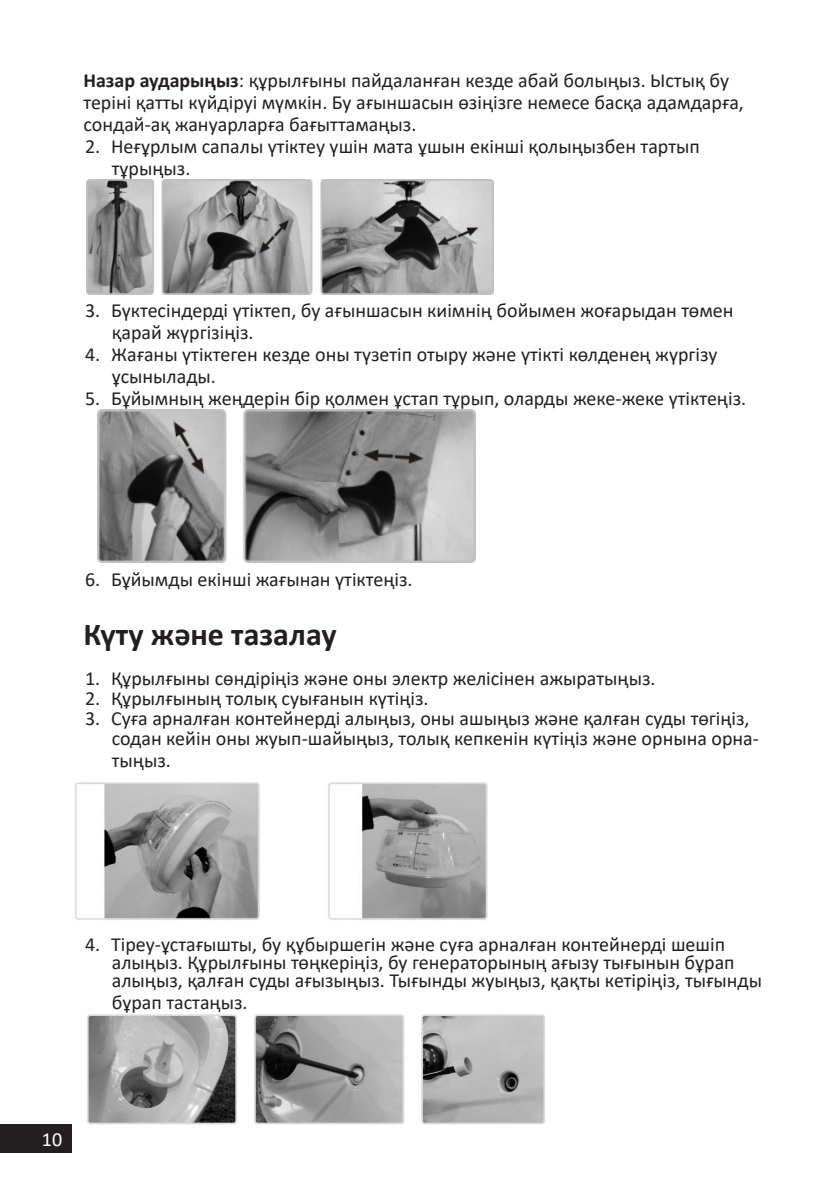
<style>
.page{position:relative;width:840px;height:1191px;background:#fff}
.page>*{position:absolute;margin:0;border:0;box-sizing:border-box;transform-origin:0 0}
.Заголовок_16{font:700 32px "Calibri";color:#231f20}
.t1{font:20px/22px "Calibri";color:#231f20}
.t2{font:20px "Calibri";color:#fff}
.s1{font-weight:700}
</style>
<div class="page">
<div style="left:0;top:1124px;width:72px;height:28px;background:#231f20"></div>
<img style="left:75px;top:782px;width:413px;height:138px">
<img style="left:87px;top:1014px;width:458px;height:110px">
<img style="left:86px;top:179px;width:407px;height:116px">
<img style="left:97px;top:409px;width:378px;height:154px">
<p class="t1" style="left:83px;top:69px;width:661px"><span class="s1">Назар аударыңыз</span>: құрылғыны пайдаланған кезде абай болыңыз. Ыстық бу теріні қатты күйдіруі мүмкін. Бу ағыншасын өзіңізге немесе басқа адамдарға, сондай-ақ жануарларға бағыттамаңыз.</p>
<p class="t1" style="left:112px;top:135px;width:589px;text-indent:-27px">2. Неғұрлым сапалы үтіктеу үшін мата ұшын екінші қолыңызбен тартып тұрыңыз.</p>
<p class="t1" style="left:112px;top:299px;width:623px;text-indent:-27px">3. Бүктесіндерді үтіктеп, бу ағыншасын киімнің бойымен жоғарыдан төмен қарай жүргізіңіз.</p>
<p class="t1" style="left:112px;top:343px;width:607px;text-indent:-27px">4. Жағаны үтіктеген кезде оны түзетіп отыру және үтікті көлденең жүргізу ұсынылады.</p>
<p class="t1" style="left:85px;top:387px;width:662px">5. Бұйымның жеңдерін бір қолмен ұстап тұрып, оларды жеке-жеке үтіктеңіз.</p>
<p class="t1" style="left:85px;top:568px;width:329px">6. Бұйымды екінші жағынан үтіктеңіз.</p>
<p class="Заголовок_16" style="left:83px;top:612px;width:254px">Күту және тазалау</p>
<p class="t1" style="left:85px;top:667px;width:571px">1. Құрылғыны сөндіріңіз және оны электр желісінен ажыратыңыз.</p>
<p class="t1" style="left:85px;top:687px;width:345px">2. Құрылғының толық суығанын күтіңіз.</p>
<p class="t1" style="left:112px;top:708px;width:648px;line-height:20px;text-indent:-27px">3. Суға арналған контейнерді алыңыз, оны ашыңыз және қалған суды төгіңіз, содан кейін оны жуып-шайыңыз, толық кепкенін күтіңіз және орнына орна-</p>
<p class="t1" style="left:112px;top:749px;width:60px">тыңыз.</p>
<p class="t1" style="left:112px;top:934px;width:651px;line-height:18px;text-indent:-27px">4. Тіреу-ұстағышты, бу құбыршегін және суға арналған контейнерді шешіп алыңыз. Құрылғыны төңкеріңіз, бу генераторының ағызу тығынын бұрап алыңыз, қалған суды ағызыңыз. Тығынды жуыңыз, қақты кетіріңіз, тығынды</p>
<p class="t1" style="left:112px;top:990px;width:137px">бұрап тастаңыз.</p>
<p class="t2" style="left:42px;top:1125px;width:22px">10</p>
</div>
